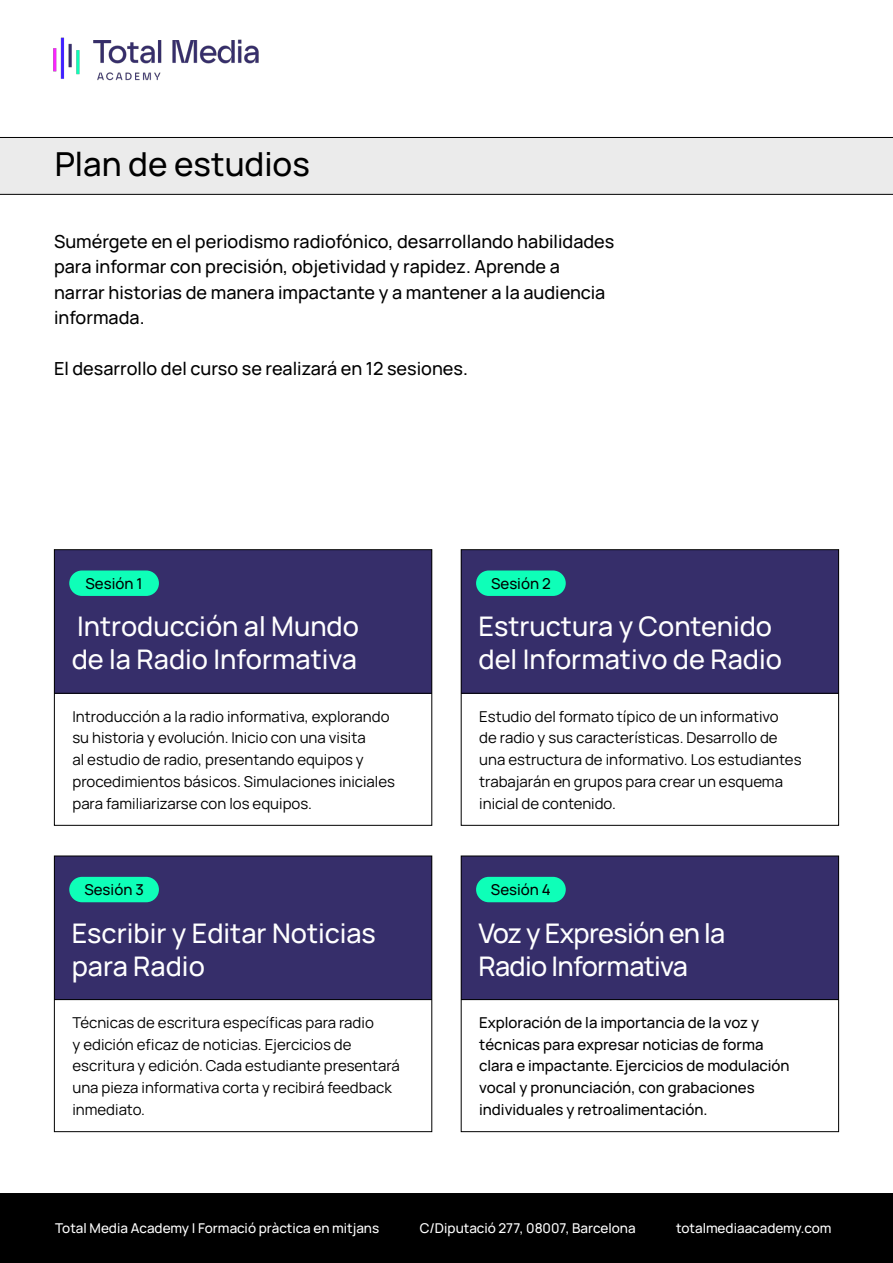
<style>
.page{position:relative;width:893px;height:1263px;background:#fff}
.page>*{position:absolute;margin:0;border:0;box-sizing:border-box;transform-origin:0 0}
.t1{font:500 33px "Manrope";color:#000}
.t2{font:500 27px/33px "Manrope";color:#fff}
.t3{font:500 27px/33px "Manrope";letter-spacing:-.025em;color:#fff}
.t4{font:500 18px/25.5px "Manrope";color:#000}
.t5{font:15px/21.8px "Manrope";color:#000}
.t6{font:500 15px/21.8px "Manrope";color:#000}
.t7{font:500 13.5px "Manrope";color:#fff}
</style>
<div class="page">
<div style="left:1px;top:1194px;width:891px;height:68px;background:#000"></div>
<div style="left:0;top:1193px;width:893px;height:70px;border:2px solid #000"></div>
<hr style="left:0;top:1193px;width:893px;height:1px;background:#000">
<img style="left:53px;top:37px;width:206px;height:44px">
<div style="left:0;top:137px;width:893px;height:58px;background:#ebebeb"></div>
<div style="left:54px;top:550px;width:377px;height:143px;background:#362e6a"></div>
<div style="left:54px;top:856px;width:377px;height:144px;background:#362e6a"></div>
<div style="left:461px;top:550px;width:377px;height:143px;background:#362e6a"></div>
<div style="left:461px;top:856px;width:377px;height:144px;background:#362e6a"></div>
<div style="left:69px;top:570px;width:90px;height:26px;background:#0effb8;border-radius:13px"></div>
<div style="left:69px;top:877px;width:90px;height:25px;background:#0effb8;border-radius:13px"></div>
<div style="left:476px;top:570px;width:90px;height:26px;background:#0effb8;border-radius:13px"></div>
<div style="left:476px;top:877px;width:90px;height:25px;background:#0effb8;border-radius:13px"></div>
<hr style="left:54px;top:693px;width:378px;height:1px;background:#000">
<hr style="left:54px;top:999px;width:378px;height:1px;background:#000">
<hr style="left:461px;top:693px;width:378px;height:1px;background:#000">
<hr style="left:461px;top:999px;width:378px;height:1px;background:#000">
<div style="left:54px;top:549px;width:378px;height:277px;border:1px solid #000"></div>
<div style="left:54px;top:856px;width:378px;height:276px;border:1px solid #000"></div>
<div style="left:461px;top:549px;width:378px;height:277px;border:1px solid #000"></div>
<div style="left:461px;top:856px;width:378px;height:276px;border:1px solid #000"></div>
<h1 class="t1" style="left:55px;top:138px;width:257px">Plan de estudios</h1>
<p class="t4" style="left:54px;top:227px;width:562px">Sumérgete en el periodismo radiofónico, desarrollando habilidades para informar con precisión, objetividad y rapidez. Aprende a narrar historias de manera impactante y a mantener a la audiencia informada.</p>
<p class="t4" style="left:54px;top:355px;width:415px">El desarrollo del curso se realizará en 12 sesiones.</p>
<p class="t6" style="left:86px;top:572px;width:59px">Sesión 1</p>
<h2 class="t2" style="left:72px;top:608px;width:289px">Introducción al Mundo de la Radio Informativa</h2>
<p class="t5" style="left:72px;top:704px;width:324px">Introducción a la radio informativa, explorando su historia y evolución. Inicio con una visita<br>al estudio de radio, presentando equipos y procedimientos básicos. Simulaciones iniciales para familiarizarse con los equipos.</p>
<p class="t6" style="left:84px;top:878px;width:61px">Sesión 3</p>
<h2 class="t2" style="left:72px;top:914px;width:306px">Escribir y Editar Noticias para Radio</h2>
<p class="t5" style="left:72px;top:1011px;width:329px">Técnicas de escritura específicas para radio<br>y edición eficaz de noticias. Ejercicios de escritura y edición. Cada estudiante presentará una pieza informativa corta y recibirá feedback inmediato.</p>
<p class="t6" style="left:491px;top:572px;width:61px">Sesión 2</p>
<h2 class="t2" style="left:478px;top:608px;width:305px">Estructura y Contenido del Informativo de Radio</h2>
<p class="t5" style="left:479px;top:704px;width:324px">Estudio del formato típico de un informativo<br>de radio y sus características. Desarrollo de una estructura de informativo. Los estudiantes trabajarán en grupos para crear un esquema inicial de contenido.</p>
<p class="t6" style="left:491px;top:878px;width:61px">Sesión 4</p>
<h2 class="t3" style="left:478px;top:914px;width:248px">Voz y Expresión en la<br>Radio Informativa</h2>
<p class="t6" style="left:479px;top:1010px;width:312px">Exploración de la importancia de la voz y técnicas para expresar noticias de forma clara e impactante. Ejercicios de modulación vocal y pronunciación, con grabaciones individuales y retroalimentación.</p>
<p class="t7" style="left:55px;top:1218px;width:325px">Total Media Academy | Formació pràctica en mitjans</p>
<p class="t7" style="left:420px;top:1218px;width:217px">C/Diputació 277, 08007, Barcelona</p>
<p class="t7" style="left:676px;top:1218px;width:157px">totalmediaacademy.com</p>
</div>
